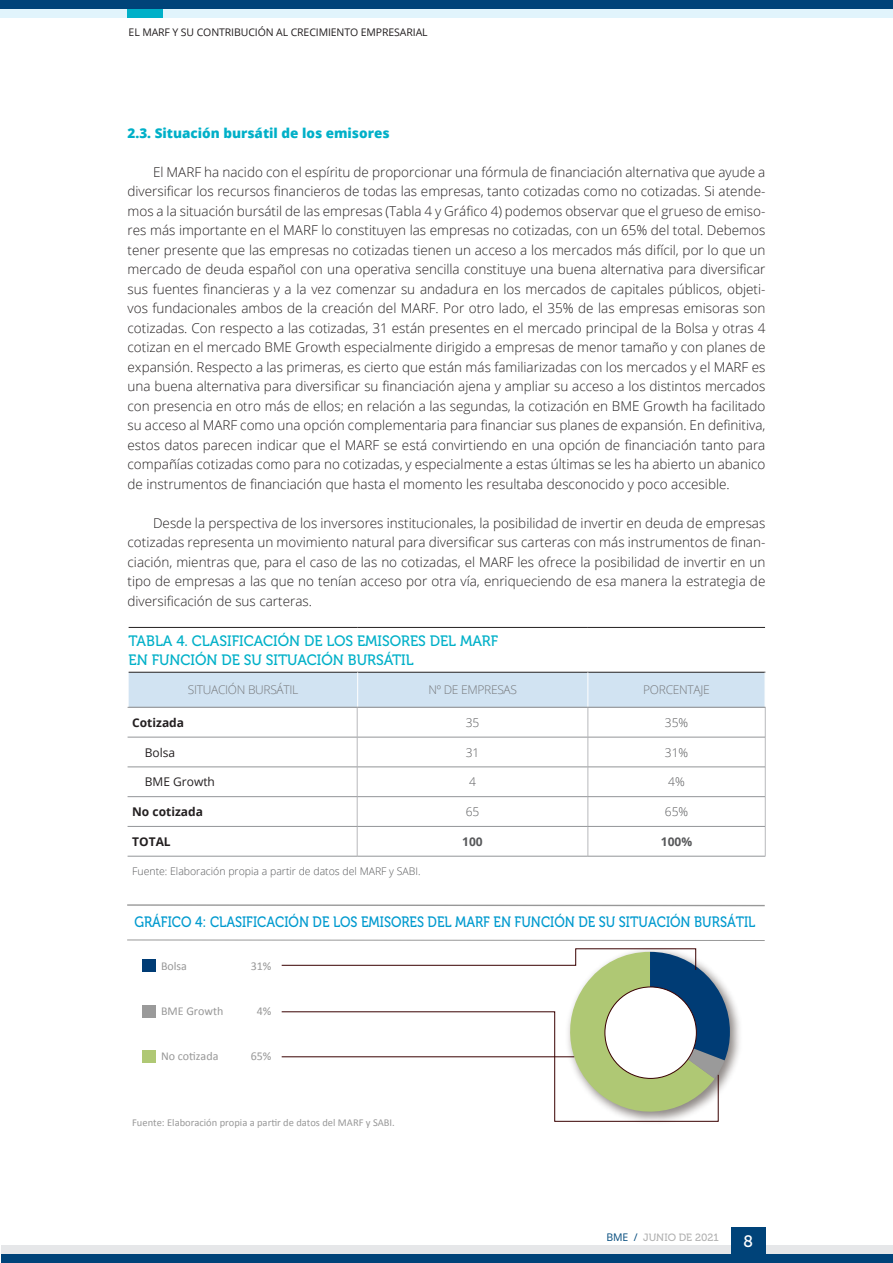
<style>
.page{position:relative;width:893px;height:1263px;background:#fff}
.page>*{position:absolute;margin:0;border:0;box-sizing:border-box;transform-origin:0 0}
.t1{font:16.5px "Museo 500";color:#fff}
.t2{font:15px "Museo 500";color:#009acf;scale:.88 1}
._01_Titular{font:15px/19.5px "Museo 500";color:#00b0c8;scale:.96 1}
.Texto_noticia{font:300 13.5px/19.5px "Open Sans";color:#231f20;text-align:justify}
.Texto_noticia-2{font:800 13.5px "Open Sans";color:#00b0c8}
.t3{font:300 12px "Open Sans";letter-spacing:-.025em;color:#76787b}
.t4{font:12px "Calibri";color:#989898}
.t5{font:700 12px "Open Sans";color:#231f20}
.t6{font:300 12px "Open Sans";color:#57585a}
.t7{font:12px "Open Sans";color:#231f20}
.t8{font:700 12px "Open Sans";color:#57585a}
.t9{font:300 10.5px "Open Sans";color:#57585a}
.t10{font:10.5px "Calibri";color:#989898}
.t11{font:10.5px "Open Sans";letter-spacing:-.01em;color:#231f20}
.t12{font:10.5px "Museo 500";color:#b2b2b2}
.s1{font-family:"Open Sans";color:#034b7d}
</style>
<div class="page">
<hr style="left:129px;top:627px;width:229px;height:1px;background:#231f20">
<hr style="left:358px;top:627px;width:230px;height:1px;background:#231f20">
<hr style="left:588px;top:627px;width:177px;height:1px;background:#231f20">
<svg style="left:129px;top:672px;width:637px;height:184px"></svg>
<hr style="left:765px;top:826px;width:1px;height:30px;background:#b8b9bc">
<hr style="left:128px;top:707px;width:229px;height:1px;background:#939598">
<hr style="left:357px;top:707px;width:231px;height:1px;background:#939598">
<hr style="left:588px;top:707px;width:177px;height:1px;background:#939598">
<hr style="left:128px;top:737px;width:229px;height:1px;background:#939598">
<hr style="left:357px;top:737px;width:231px;height:1px;background:#939598">
<hr style="left:588px;top:737px;width:177px;height:1px;background:#939598">
<hr style="left:128px;top:766px;width:229px;height:1px;background:#939598">
<hr style="left:357px;top:766px;width:231px;height:1px;background:#939598">
<hr style="left:588px;top:766px;width:177px;height:1px;background:#939598">
<hr style="left:128px;top:796px;width:229px;height:1px;background:#939598">
<hr style="left:357px;top:796px;width:231px;height:1px;background:#939598">
<hr style="left:588px;top:796px;width:177px;height:1px;background:#939598">
<hr style="left:128px;top:826px;width:229px;height:1px;background:#939598">
<hr style="left:357px;top:826px;width:231px;height:1px;background:#939598">
<hr style="left:588px;top:826px;width:177px;height:1px;background:#939598">
<hr style="left:128px;top:856px;width:229px;height:1px;background:#939598">
<hr style="left:357px;top:856px;width:231px;height:1px;background:#939598">
<hr style="left:588px;top:856px;width:177px;height:1px;background:#939598">
<svg style="left:128px;top:904px;width:637px;height:3px"></svg>
<svg style="left:128px;top:940px;width:637px;height:1px"></svg>
<div style="left:142px;top:959px;width:14px;height:12px;background:#003c75"></div>
<div style="left:142px;top:1006px;width:14px;height:12px;background:#9a9a9a"></div>
<div style="left:142px;top:1051px;width:14px;height:12px;background:#afc874"></div>
<img style="left:575px;top:948px;width:165px;height:128px">
<svg style="left:282px;top:949px;width:448px;height:173px"></svg>
<svg style="left:282px;top:1012px;width:436px;height:109px"></svg>
<hr style="left:282px;top:1056px;width:292px;height:1px;background:#390000">
<div style="left:0;top:0;width:893px;height:9px;background:#004379"></div>
<div style="left:0;top:9px;width:893px;height:8px;background:#e1f4fc"></div>
<div style="left:128px;top:9px;width:35px;height:8px;background:#00b0c8"></div>
<div style="left:1px;top:1254px;width:892px;height:9px;background:#004379"></div>
<div style="left:1px;top:1245px;width:892px;height:9px;background:#e6e7e9"></div>
<div style="left:731px;top:1228px;width:34px;height:35px;background:#004379"></div>
<p class="t11" style="left:129px;top:25px;width:301px">EL MARF Y SU CONTRIBUCIÓN AL CRECIMIENTO EMPRESARIAL</p>
<p class="Texto_noticia-2" style="left:128px;top:123px;width:264px">2.3. Situación bursátil de los emisores</p>
<p class="Texto_noticia" style="left:128px;top:162px;width:639px;text-indent:26px">El MARF ha nacido con el espíritu de proporcionar una fórmula de financiación alternativa que ayude a diversificar los recursos financieros de todas las empresas, tanto cotizadas como no cotizadas. Si atende&shy;mos a la situación bursátil de las empresas (Tabla 4 y Gráfico 4) podemos observar que el grueso de emiso&shy;res más importante en el MARF lo constituyen las empresas no cotizadas, con un 65% del total. Debemos tener presente que las empresas no cotizadas tienen un acceso a los mercados más difícil, por lo que un mercado de deuda español con una operativa sencilla constituye una buena alternativa para diversificar sus fuentes financieras y a la vez comenzar su andadura en los mercados de capitales públicos, objeti&shy;vos fundacionales ambos de la creación del MARF. Por otro lado, el 35% de las empresas emisoras son cotizadas. Con respecto a las cotizadas, 31 están presentes en el mercado principal de la Bolsa y otras 4 cotizan en el mercado BME Growth especialmente dirigido a empresas de menor tamaño y con planes de expansión. Respecto a las primeras, es cierto que están más familiarizadas con los mercados y el MARF es una buena alternativa para diversificar su financiación ajena y ampliar su acceso a los distintos mercados con presencia en otro más de ellos; en relación a las segundas, la cotización en BME Growth ha facilitado su acceso al MARF como una opción complementaria para financiar sus planes de expansión. En definitiva, estos datos parecen indicar que el MARF se está convirtiendo en una opción de financiación tanto para compañías cotizadas como para no cotizadas, y especialmente a estas últimas se les ha abierto un abanico de instrumentos de financiación que hasta el momento les resultaba desconocido y poco accesible.</p>
<p class="Texto_noticia" style="left:128px;top:513px;width:639px;text-indent:26px">Desde la perspectiva de los inversores institucionales, la posibilidad de invertir en deuda de empresas cotizadas representa un movimiento natural para diversificar sus carteras con más instrumentos de finan&shy;ciación, mientras que, para el caso de las no cotizadas, el MARF les ofrece la posibilidad de invertir en un tipo de empresas a las que no tenían acceso por otra vía, enriqueciendo de esa manera la estrategia de diversificación de sus carteras.</p>
<p class="_01_Titular" style="left:129px;top:631px;width:386px">TABLA 4. CLASIFICACIÓN DE LOS EMISORES DEL MARF<br>EN FUNCIÓN DE SU SITUACIÓN BURSÁTIL</p>
<p class="t3" style="left:188px;top:682px;width:112px">SITUACIÓN BURSÁTIL</p>
<p class="t3" style="left:429px;top:682px;width:90px">Nº DE EMPRESAS</p>
<p class="t3" style="left:643px;top:682px;width:68px">PORCENTAJE</p>
<p class="t5" style="left:132px;top:714px;width:53px">Cotizada</p>
<p class="t6" style="left:466px;top:714px;width:15px">35</p>
<p class="t6" style="left:665px;top:714px;width:25px">35%</p>
<p class="t7" style="left:145px;top:744px;width:32px">Bolsa</p>
<p class="t6" style="left:466px;top:744px;width:15px">31</p>
<p class="t6" style="left:665px;top:744px;width:25px">31%</p>
<p class="t7" style="left:145px;top:774px;width:72px">BME Growth</p>
<p class="t6" style="left:469px;top:774px;width:8px">4</p>
<p class="t6" style="left:668px;top:774px;width:18px">4%</p>
<p class="t5" style="left:132px;top:803px;width:72px">No cotizada</p>
<p class="t6" style="left:466px;top:803px;width:15px">65</p>
<p class="t6" style="left:665px;top:803px;width:25px">65%</p>
<p class="t5" style="left:132px;top:833px;width:40px">TOTAL</p>
<p class="t8" style="left:462px;top:833px;width:22px">100</p>
<p class="t8" style="left:661px;top:833px;width:33px">100%</p>
<p class="t9" style="left:132px;top:864px;width:290px">Fuente: Elaboración propia a partir de datos del MARF y SABI.</p>
<p class="t2" style="left:134px;top:913px;width:707px">GRÁFICO 4: CLASIFICACIÓN DE LOS EMISORES DEL MARF EN FUNCIÓN DE SU SITUACIÓN BURSÁTIL</p>
<p class="t4" style="left:161px;top:958px;width:28px">Bolsa</p>
<p class="t4" style="left:251px;top:958px;width:22px">31%</p>
<p class="t4" style="left:161px;top:1003px;width:64px">BME Growth</p>
<p class="t4" style="left:257px;top:1003px;width:16px">4%</p>
<p class="t4" style="left:161px;top:1048px;width:59px">No cotizada</p>
<p class="t4" style="left:251px;top:1048px;width:22px">65%</p>
<p class="t10" style="left:132px;top:1116px;width:264px">Fuente: Elaboración propia a partir de datos del MARF y SABI.</p>
<p class="t12" style="left:606px;top:1231px;width:114px"><span class="s1">BME /</span> JUNIO DE 2021</p>
<p class="t1" style="left:743px;top:1232px;width:11px">8</p>
</div>
